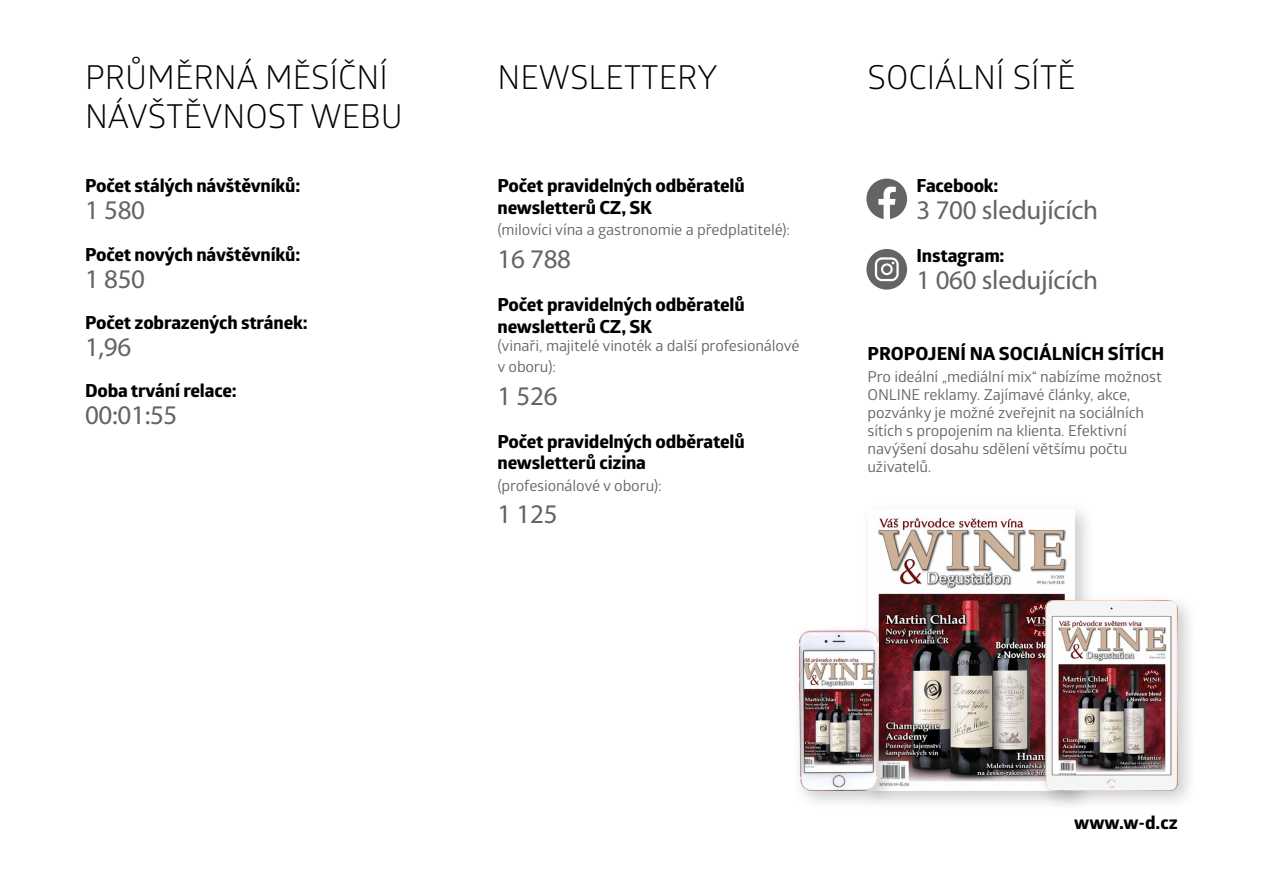
<style>
.page{position:relative;width:1263px;height:893px;background:#fff}
.page>*{position:absolute;margin:0;border:0;box-sizing:border-box;transform-origin:0 0}
.t1{font:33px/39.6px "Glober";color:#000}
.t2{font:27px "Myriad Pro";letter-spacing:-.01em;color:#636466}
.t3{font:700 18px/21.6px "Globerx";letter-spacing:-.01em;color:#000;scale:1.05 1}
.t4{font:15px/18px "Glober";letter-spacing:-.01em;color:#636466;scale:1.05 1}
</style>
<div class="page">
<svg style="left:866px;top:179px;width:41px;height:40px"></svg>
<svg style="left:866px;top:249px;width:41px;height:40px"></svg>
<div style="left:860px;top:501px;width:235px;height:310px;background:#000;opacity:.2"></div>
<img style="left:868px;top:509px;width:207px;height:282px">
<div style="left:1037px;top:593px;width:161px;height:218px;background:#000;opacity:.2"></div>
<img style="left:1045px;top:601px;width:133px;height:190px">
<div style="left:791px;top:622px;width:108px;height:189px;background:#000;opacity:.2"></div>
<img style="left:799px;top:631px;width:80px;height:160px">
<h1 class="t1" style="left:85px;top:55px;width:319px">PRŮMĚRNÁ MĚSÍČNÍ<br>NÁVŠTĚVNOST WEBU</h1>
<h1 class="t1" style="left:497px;top:55px;width:222px">NEWSLETTERY</h1>
<h1 class="t1" style="left:867px;top:55px;width:210px">SOCIÁLNÍ SÍTĚ</h1>
<p class="t3" style="left:85px;top:175px;width:206px">Počet stálých návštěvníků:</p>
<h2 class="t2" style="left:85px;top:193px;width:62px">1 580</h2>
<p class="t3" style="left:85px;top:243px;width:206px">Počet nových návštěvníků:</p>
<h2 class="t2" style="left:85px;top:262px;width:62px">1 850</h2>
<p class="t3" style="left:85px;top:311px;width:213px">Počet zobrazených stránek:</p>
<h2 class="t2" style="left:85px;top:330px;width:48px">1,96</h2>
<p class="t3" style="left:85px;top:380px;width:146px">Doba trvání relace:</p>
<h2 class="t2" style="left:85px;top:399px;width:94px">00:01:55</h2>
<p class="t3" style="left:497px;top:175px;width:237px">Počet pravidelných odběratelů newsletterů CZ, SK</p>
<p class="t4" style="left:497px;top:220px;width:280px">(milovíci vína a gastronomie a předplatitelé):</p>
<h2 class="t2" style="left:497px;top:242px;width:75px">16 788</h2>
<p class="t3" style="left:497px;top:293px;width:237px">Počet pravidelných odběratelů newsletterů CZ, SK</p>
<p class="t4" style="left:497px;top:334px;width:289px;line-height:21.6px">(vinaři, majitelé vinoték a další profesionálové v oboru):</p>
<h2 class="t2" style="left:497px;top:379px;width:62px">1 526</h2>
<p class="t3" style="left:497px;top:430px;width:237px">Počet pravidelných odběratelů newsletterů cizina</p>
<p class="t4" style="left:497px;top:476px;width:158px">(profesionálové v oboru):</p>
<h2 class="t2" style="left:497px;top:498px;width:62px">1 125</h2>
<p class="t3" style="left:917px;top:175px;width:79px">Facebook:</p>
<h2 class="t2" style="left:917px;top:193px;width:183px">3 700 sledujících</h2>
<p class="t3" style="left:917px;top:245px;width:85px">Instagram:</p>
<h2 class="t2" style="left:917px;top:264px;width:183px">1 060 sledujících</h2>
<p class="t3" style="left:867px;top:343px;width:24px">Propo</p>
<p class="t3" style="left:928px;top:343px;width:19px">jení</p>
<p class="t3" style="left:970px;top:343px;width:11px">nasociálníc</p>
<p class="t3" style="left:1091px;top:343px;width:25px">h sítíc</p>
<p class="t3" style="left:1151px;top:343px;width:14px">h</p>
<p class="t4" style="left:867px;top:367px;width:282px">Pro ideální „mediální mix“ nabízíme možnost ONLINE reklamy. Zajímavé články, akce, pozvánky je možné zveřejnit na sociálních sítích s propojením na klienta. Efektivní navýšení dosahu sdělení většímu počtu uživatelů.</p>
<p class="t3" style="left:1074px;top:812px;width:100px">www.w-d.cz</p>
</div>
